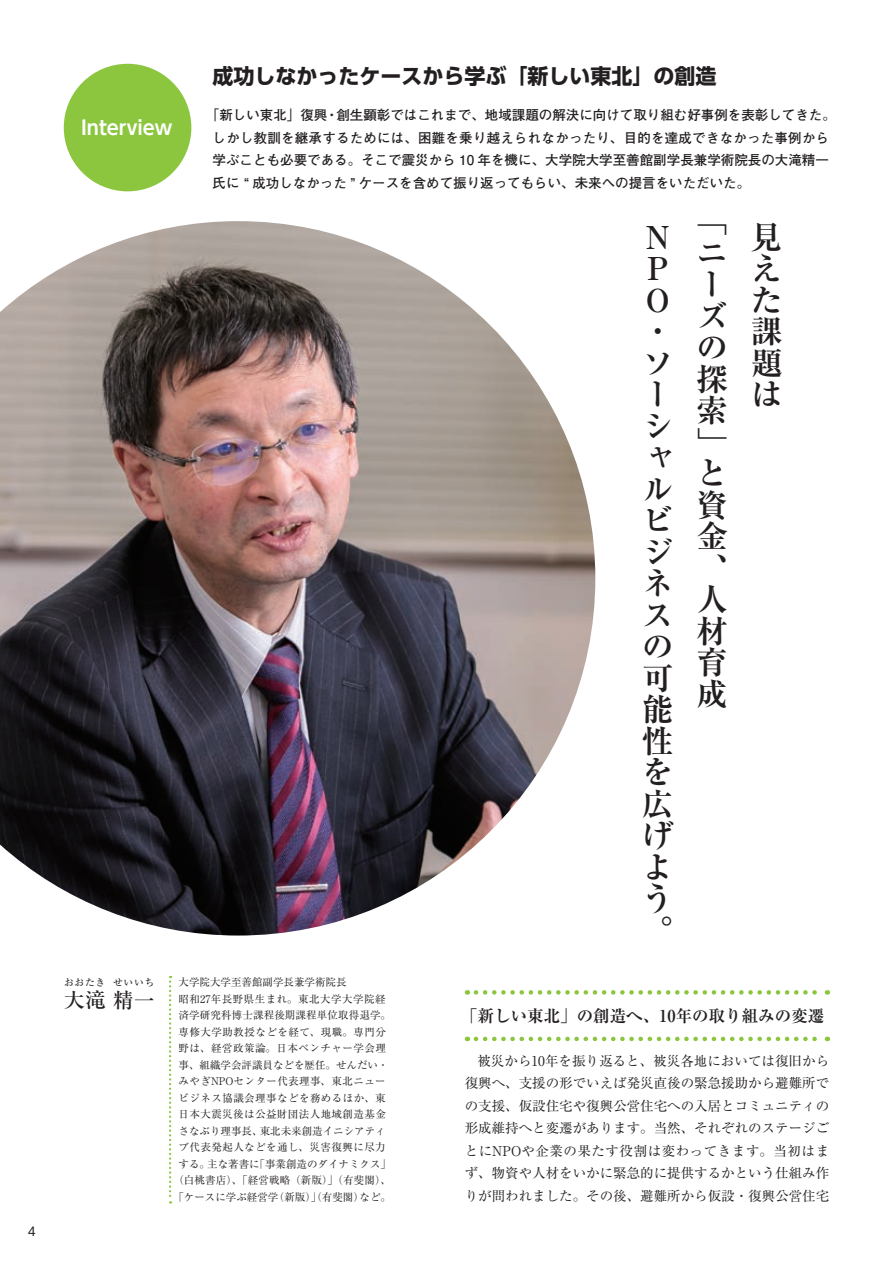
<style>
.page{position:relative;width:893px;height:1263px;background:#fff}
.page>*{position:absolute;margin:0;border:0;box-sizing:border-box;transform-origin:0 0}
.t1{font:700 31.5px/31.5px "Ryumin Pr 6 N";color:#231f20}
.t2{font:700 21px "UD Shin Go Pr 6 N";color:#231f20}
.t3{font:500 21px "Ryumin Pr 6 N";color:#231f20}
.t4{font:700 19.5px "UD Shin Go Pr 6 N De";color:#fff}
.t5{font:700 16.5px "Ryumin Pr 6 N";color:#231f20}
.t6{font:13.5px/22.5px "Ryumin Pr 6 N";color:#231f20;text-align:justify}
.t7{font:700 13.5px/22.5px "Futo Go B101 Pr 6 N";color:#231f20}
.t8{font:12px "UD Shin Go Pr 6 N";color:#231f20}
.t9{font:10.5px "Ryumin Pr 6 N";letter-spacing:.015em;color:#231f20}
.t10{font:10.5px "Ryumin Pr 6 N";letter-spacing:.045em;color:#231f20}
.t11{font:10.5px "Ryumin Pr 6 N";letter-spacing:.04em;color:#231f20}
.t12{font:10.5px "Ryumin Pr 6 N";letter-spacing:.05em;color:#231f20}
.t13{font:500 9.75px "Ryumin Pr 6 N";letter-spacing:.075em;color:#231f20}
</style>
<div class="page">
<img style="left:0;top:221px;width:595px;height:714px">
<div style="left:64px;top:64px;width:127px;height:127px;background:#8bc63e;border-radius:50%"></div>
<svg style="left:169px;top:976px;width:2px;height:227px"></svg>
<svg style="left:476px;top:990px;width:352px;height:5px"></svg>
<svg style="left:476px;top:1037px;width:352px;height:4px"></svg>
<p class="t8" style="left:28px;top:1221px;width:9px">4</p>
<h3 class="t4" style="left:81px;top:112px;width:93px">Interview</h3>
<h2 class="t2" style="left:213px;top:59px;width:505px">成功しなかったケースから学ぶ「新しい東北」の創造</h2>
<p class="t7" style="left:213px;top:103px;width:625px;text-indent:-7px">「新しい東北」復興・創生顕彰ではこれまで、地域課題の解決に向けて取り組む好事例を表彰してきた。しかし教訓を継承するためには、困難を乗り越えられなかったり、目的を達成できなかった事例から学ぶことも必要である。そこで震災から 10 年を機に、大学院大学至善館副学長兼学術院長の大滝精一氏に “ 成功しなかった ” ケースを含めて振り返ってもらい、未来への提言をいただいた。</p>
<h1 class="t1" style="left:646px;top:220px;width:25px">N</h1>
<h1 class="t1" style="left:696px;top:204px;width:32px">「ニーズの探索」と資金、人材育成</h1>
<h1 class="t1" style="left:751px;top:220px;width:33px;text-align:justify">見えた課題は</h1>
<h1 class="t1" style="left:642px;top:251px;width:33px">P<br>O・ソーシャルビジネスの可能性を広げよう。</h1>
<p class="t13" style="left:64px;top:974px;width:43px">おおたき</p>
<p class="t13" style="left:113px;top:974px;width:43px">せいいち</p>
<p class="t9" style="left:179px;top:974px;width:169px">大学院大学至善館副学長兼学術院長</p>
<p class="t12" style="left:179px;top:990px;width:209px">昭和27年長野県生まれ。東北大学大学院経</p>
<p class="t9" style="left:179px;top:1007px;width:214px">済学研究科博士課程後期課程単位取得退学。</p>
<p class="t10" style="left:179px;top:1023px;width:209px">専修大学助教授などを経て、現職。専門分</p>
<p class="t10" style="left:179px;top:1040px;width:209px">野は、経営政策論。日本ベンチャー学会理</p>
<p class="t9" style="left:179px;top:1056px;width:211px">事、組織学会評議員などを歴任。せんだい・</p>
<p class="t11" style="left:179px;top:1073px;width:209px">みやぎNPOセンター代表理事、東北ニュー</p>
<p class="t10" style="left:179px;top:1089px;width:209px">ビジネス協議会理事などを務めるほか、東</p>
<p class="t11" style="left:179px;top:1106px;width:209px">日本大震災後は公益財団法人地域創造基金</p>
<p class="t9" style="left:179px;top:1122px;width:209px">さなぶり理事長、東北未来創造イニシアティ</p>
<p class="t10" style="left:179px;top:1139px;width:209px">ブ代表発起人などを通し、災害復興に尽力</p>
<p class="t9" style="left:179px;top:1155px;width:214px">する。主な著書に「事業創造のダイナミクス」</p>
<p class="t9" style="left:173px;top:1172px;width:219px">（白桃書店）、「経営戦略（新版）」（有斐閣）、</p>
<p class="t9" style="left:173px;top:1188px;width:219px">「ケースに学ぶ経営学（新版）」（有斐閣）など。</p>
<h2 class="t3" style="left:64px;top:984px;width:92px">大滝精一</h2>
<p class="t5" style="left:461px;top:1003px;width:364px">「新しい東北」の創造へ、10年の取り組みの変遷</p>
<p class="t6" style="left:465px;top:1049px;width:366px;text-indent:13px">被災から10年を振り返ると、被災各地においては復旧から復興へ、支援の形でいえば発災直後の緊急援助から避難所での支援、仮設住宅や復興公営住宅への入居とコミュニティの形成維持へと変遷があります。当然、それぞれのステージごとにNPOや企業の果たす役割は変わってきます。当初はまず、物資や人材をいかに緊急的に提供するかという仕組み作りが問われました。その後、避難所から仮設・復興公営住宅</p>
</div>
